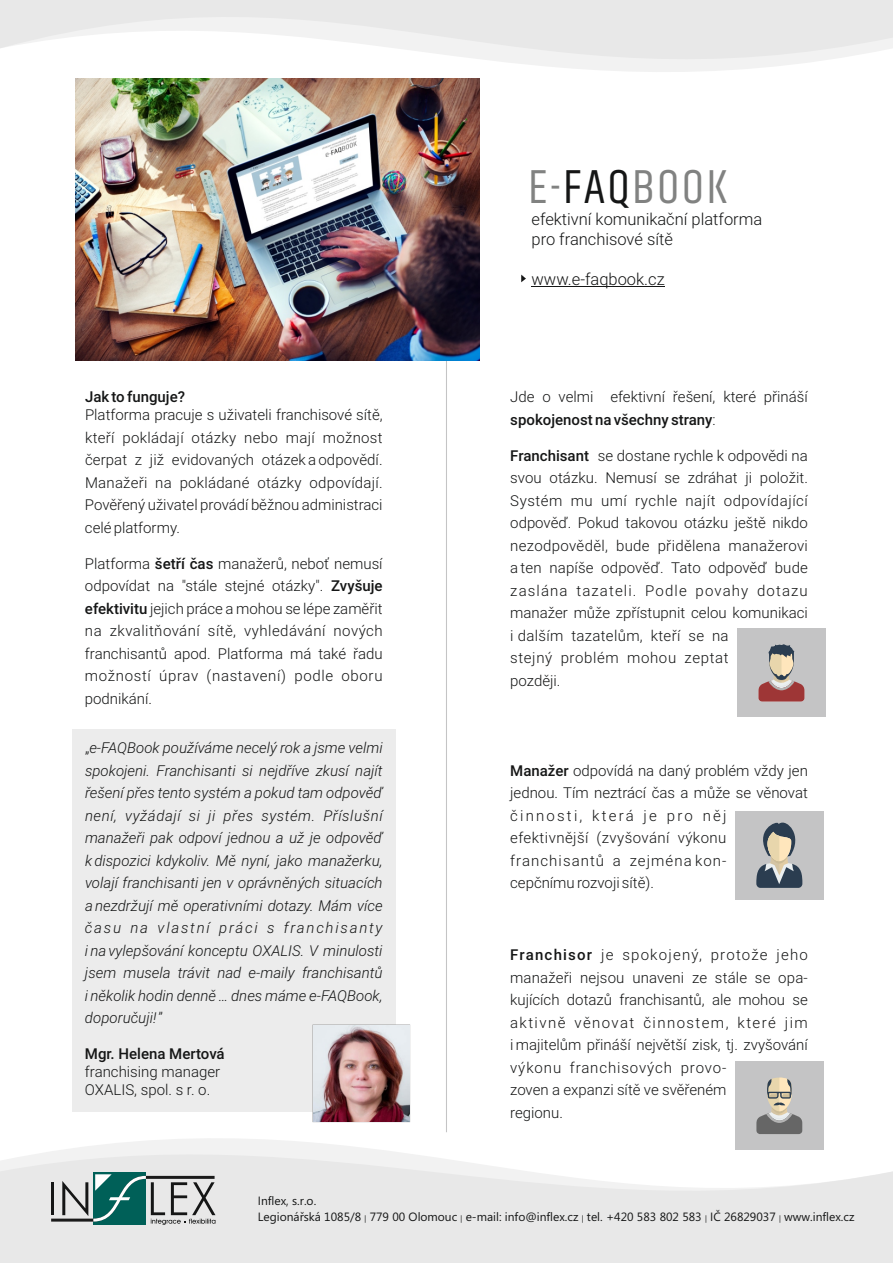
<style>
.page{position:relative;width:893px;height:1263px;background:#fff}
.page>*{position:absolute;margin:0;border:0;box-sizing:border-box;transform-origin:0 0}
.t1{font:48.9px "Khand";letter-spacing:.045em;color:#818281}
.t2{font:300 16.5px/19.8px "Roboto";color:#151616}
.t3{font:300 15px/22.5px "Roboto";color:#151616}
.t4{font:italic 300 15px/22.5px "Roboto";color:#151616;text-align:justify}
.t5{font:500 15px "Roboto";color:#151616}
.t6{font:12px/15.9px "Segoe WPN";color:#151616}
.s1{font-weight:500}
.s2{font-style:normal}
.s3{color:#151616}
.s4{font-size:7.5px}
</style>
<div class="page">
<svg style="left:0;top:0;width:893px;height:115px"></svg>
<div style="left:72px;top:729px;width:323px;height:383px;background:#ececec"></div>
<div style="left:313px;top:1024px;width:97px;height:98px;border:2px solid #989899"></div>
<hr style="left:446px;top:310px;width:1px;height:822px;background:#c4c4c5">
<div style="left:735px;top:811px;width:89px;height:88px;background:#c4c4c5"></div>
<svg style="left:756px;top:822px;width:47px;height:66px"></svg>
<hr style="left:531px;top:286px;width:134px;height:1px;background:#151616">
<div style="left:737px;top:629px;width:89px;height:88px;background:#c4c4c5"></div>
<svg style="left:758px;top:644px;width:46px;height:57px"></svg>
<div style="left:735px;top:1061px;width:89px;height:89px;background:#c4c4c5"></div>
<svg style="left:768px;top:1077px;width:23px;height:6px"></svg>
<img style="left:76px;top:78px;width:403px;height:282px">
<img style="left:314px;top:1025px;width:95px;height:58px">
<svg style="left:312px;top:1083px;width:480px;height:28px"></svg>
<svg style="left:0;top:1111px;width:893px;height:152px;fill:#e8e8e8"></svg>
<div style="left:93px;top:1172px;width:53px;height:53px;background:#006058"></div>
<svg style="left:51px;top:1174px;width:164px;height:51px"></svg>
<svg style="left:521px;top:275px;width:5px;height:7px"></svg>
<p class="t5" style="left:85px;top:391px;width:102px">Jak to funguje?</p>
<p class="t3" style="left:85px;top:405px;width:299px;text-align:justify">Platforma pracuje s uživateli franchisové sítě, kteří pokládají otázky nebo mají možnost čerpat z již evidovaných otázek a odpovědí.<br>Manažeři na pokládané otázky odpovídají.<br>Pověřený uživatel provádí běžnou administraci celé platformy.</p>
<p class="t3" style="left:85px;top:554px;width:299px;text-align:justify">Platforma <span class="s1">šetří čas</span> manažerů, neboť nemusí odpovídat na "stále stejné otázky". <span class="s1">Zvyšuje efektivitu</span> jejich práce a mohou se lépe zaměřit na zkvalitňování sítě, vyhledávání nových franchisantů apod. Platforma má také řadu možností úprav (nastavení) podle oboru podnikání.</p>
<p class="t4" style="left:85px;top:738px;width:299px"><span class="s2">„</span>e-FAQBook používáme necelý rok a jsme velmi spokojeni. Franchisanti si nejdříve zkusí najít řešení přes tento systém a pokud tam odpověď není, vyžádají si ji přes systém. Příslušní manažeři pak odpoví jednou a už je odpověď k dispozici kdykoliv. Mě nyní, jako manažerku, volají franchisanti jen v oprávněných situacích a nezdržují mě operativními dotazy. Mám více času na vlastní práci s franchisanty i na vylepšování konceptu OXALIS. V minulosti jsem musela trávit nad e-maily franchisantů i několik hodin denně … dnes máme e-FAQBook, doporučuji!<span class="s2">”</span></p>
<p class="t5" style="left:85px;top:1048px;width:141px">Mgr. Helena Mertová</p>
<p class="t3" style="left:85px;top:1065px;width:137px;line-height:18px">franchising manager<br>OXALIS, spol. s r. o.</p>
<h1 class="t1" style="left:528px;top:152px;width:201px">E-<span class="s3">FAQ</span>BOOK</h1>
<p class="t2" style="left:531px;top:211px;width:232px">efektivní komunikační platforma pro franchisové sítě</p>
<p class="t2" style="left:531px;top:270px;width:135px">www.e-faqbook.cz</p>
<p class="t3" style="left:510px;top:387px;width:299px">Jde o velmi efektivní řešení, které přináší <span class="s1">spokojenost na všechny strany</span>:</p>
<p class="t3" style="left:510px;top:445px;width:299px"><span class="s1">Franchisant</span> se dostane rychle k odpovědi na svou otázku. Nemusí se zdráhat ji položit.<br>Systém mu umí rychle najít odpovídající odpověď. Pokud takovou otázku ještě nikdo nezodpověděl, bude přidělena manažerovi a ten napíše odpověď. Tato odpověď bude zaslána tazateli. Podle povahy dotazu manažer může zpřístupnit celou komunikaci i dalším tazatelům, kteří se na<br>stejný problém mohou zeptat<br>později.</p>
<p class="t3" style="left:510px;top:761px;width:299px"><span class="s1">Manažer</span> odpovídá na daný problém vždy jen jednou. Tím neztrácí čas a může se věnovat činnosti, která je pro něj efektivnější (zvyšování výkonu franchisantů a zejména kon-<br>cepčnímu rozvoji sítě).</p>
<p class="t3" style="left:510px;top:945px;width:299px"><span class="s1">Franchisor</span> je spokojený, protože jeho manažeři nejsou unaveni ze stále se opa&shy;kujících dotazů franchisantů, ale mohou se aktivně věnovat činnostem, které jim imajitelům přináší největší zisk, tj. zvyšování výkonu franchisových provo-<br>zoven a expanzi sítě ve svěřeném<br>regionu.</p>
<p class="t6" style="left:258px;top:1194px;width:598px">Inflex, s.r.o.<br>Legionářská 1085/8 <span class="s4">|</span> 779 00 Olomouc <span class="s4">|</span> e-mail: info@inflex.cz <span class="s4">|</span> tel. +420 583 802 583 <span class="s4">|</span> IČ 26829037 <span class="s4">|</span> www.inflex.cz</p>
</div>
